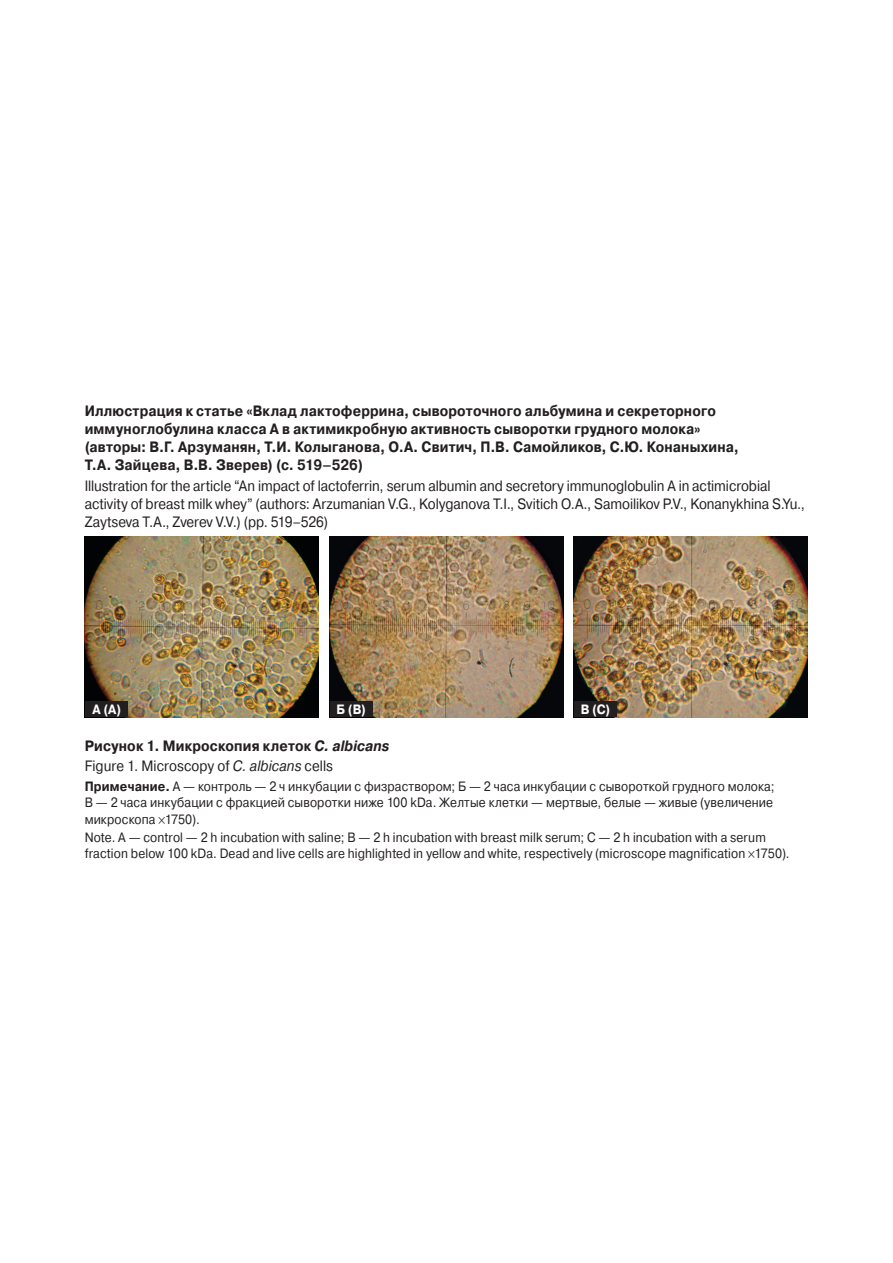
<style>
.page{position:relative;width:893px;height:1263px;background:#fff}
.page>*{position:absolute;margin:0;border:0;box-sizing:border-box;transform-origin:0 0}
.Risunok{font:700 15px/18px "Pragmatica C";letter-spacing:.01em;color:#231f20;scale:.9 1}
.Risunok_eng{font:15px/18px "Pragmatica C";letter-spacing:-.005em;color:#231f20;scale:.9 1}
.ris_prim_eng{font:13.5px/16.2px "Pragmatica C";letter-spacing:.01em;color:#231f20;scale:.9 1}
.ris_prim{font:13.5px/16.2px "Pragmatica C";letter-spacing:.01em;color:#231f20;text-align:justify;scale:.9 1}
.ris_bukva{font:700 13.5px "Pragmatica C";color:#fff;scale:.9 1}
.s1{font-style:italic}
.s2{font-weight:700}
</style>
<div class="page">
<img style="left:85px;top:537px;width:234px;height:180px">
<img style="left:329px;top:537px;width:234px;height:180px">
<img style="left:574px;top:537px;width:234px;height:180px">
<div style="left:86px;top:701px;width:42px;height:15px;background:#231f20"></div>
<div style="left:330px;top:701px;width:43px;height:15px;background:#231f20"></div>
<div style="left:574px;top:701px;width:43px;height:15px;background:#231f20"></div>
<p class="Risunok" style="left:85px;top:402px;width:729px">Иллюстрация к статье «Вклад лактоферрина, сывороточного альбумина и секреторного иммуноглобулина класса А в актимикробную активность сыворотки грудного молока» (авторы: В.Г. Арзуманян, Т.И. Колыганова, О.А. Свитич, П.В. Самойликов, С.Ю. Конаныхина, Т.А. Зайцева, В.В. Зверев) (с. 519–526)</p>
<p class="Risunok_eng" style="left:85px;top:477px;width:802px">Illustration for the article “An impact of lactoferrin, serum albumin and secretory immunoglobulin A in actimicrobial activity of breast milk whey” (authors: Arzumanian V.G., Kolyganova T.I., Svitich O.A., Samoilikov P.V., Konanykhina S.Yu.,<br>Zaytseva T.A., Zverev V.V.) (pp. 519–526)</p>
<p class="ris_bukva" style="left:92px;top:701px;width:34px">А (A)</p>
<p class="ris_bukva" style="left:336px;top:701px;width:35px">Б (B)</p>
<p class="ris_bukva" style="left:581px;top:701px;width:35px">В (C)</p>
<p class="Risunok" style="left:85px;top:737px;width:340px">Рисунок 1. Микроскопия клеток <span class="s1">C. albicans</span></p>
<p class="Risunok_eng" style="left:85px;top:758px;width:277px">Figure 1. Microscopy of <span class="s1">C. albicans</span> cells</p>
<p class="ris_prim" style="left:85px;top:779px;width:768px"><span class="s2">Примечание.</span> А — контроль — 2 ч инкубации с физраствором; Б — 2 часа инкубации с сывороткой грудного молока; В — 2 часа инкубации с фракцией сыворотки ниже 100 kDa. Желтые клетки — мертвые, белые — живые (увеличение микроскопа 1750).</p>
<p class="ris_prim_eng" style="left:85px;top:830px;width:785px">Note. A — control — 2 h incubation with saline; B — 2 h incubation with breast milk serum; C — 2 h incubation with a serum fraction below 100 kDa. Dead and live cells are highlighted in yellow and white, respectively (microscope magnification 1750).</p>
</div>
